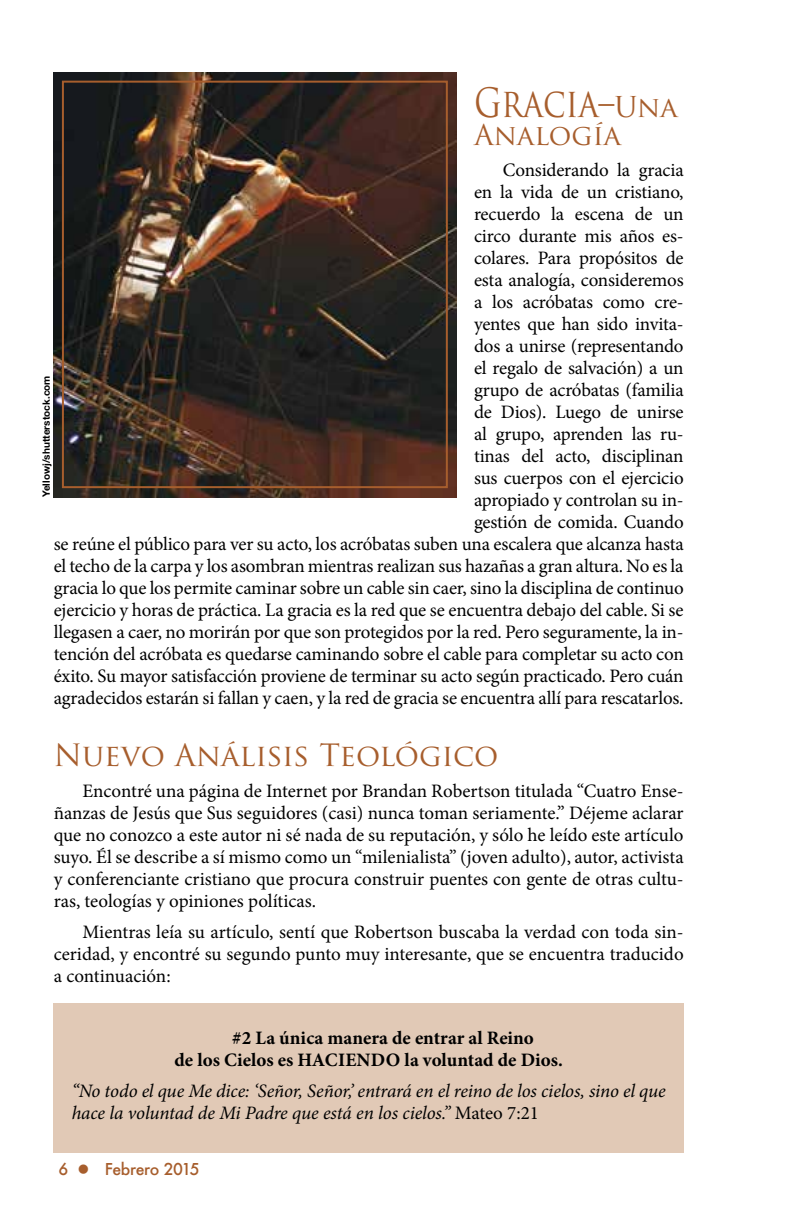
<style>
.page{position:relative;width:792px;height:1224px;background:#fff}
.page>*{position:absolute;margin:0;border:0;box-sizing:border-box;transform-origin:0 0}
.t1{font:39.4px "Trajan Pro";color:#a75e2d;scale:.81 1}
.t2{font:30px "Trajan Pro";color:#a75e2d}
.t3{font:28px "Trajan Pro";color:#a75e2d}
.t4{font:19px/22px "Minion Pro";letter-spacing:-.01em;color:#000;text-align:justify}
.t5{font:italic 19px/22px "Minion Pro";letter-spacing:-.005em;color:#000}
.t6{font:700 19px/22px "Minion Pro";color:#000}
.t7{font:500 16px "Futura";letter-spacing:-.025em;color:#a75e2d}
.t8{font:700 10px "Helvetica Neue LT Std";color:#000}
.s1{font-size:28px}
.s2{font-style:normal}
</style>
<div class="page">
<hr style="left:54px;top:1152px;width:630px;height:1px;background:#a75e2d">
<div style="left:54px;top:1003px;width:630px;height:149px;background:#e1c9b6"></div>
<img style="left:54px;top:72px;width:402px;height:425px">
<div style="left:62px;top:81px;width:386px;height:407px;border:2px solid #a75e2d"></div>
<h1 class="t1" style="left:474px;top:77px;width:253px">Gracia–<span class="s1">Una</span></h1>
<h3 class="t3" style="left:474px;top:117px;width:148px">Analogía</h3>
<p class="t4" style="left:54px;top:159px;width:632px;text-align:right">Considerando la gracia<br>en la vida de un cristiano,<br>recuerdo la escena de un<br>circo durante mis años es-<br>colares. Para propósitos de<br>esta analogía, consideremos<br>a los acróbatas como cre-<br>yentes que han sido invita-<br>dos a unirse (representando<br>el regalo de salvación) a un<br>grupo de acróbatas (familia<br>de Dios). Luego de unirse<br>al grupo, aprenden las ru-<br>tinas del acto, disciplinan<br>sus cuerpos con el ejercicio<br>apropiado y controlan su in-<br>gestión de comida. Cuando<br>se reúne el público para ver su acto, los acróbatas suben una escalera que alcanza hasta el techo de la carpa y los asombran mientras realizan sus hazañas a gran altura. No es la gracia lo que los permite caminar sobre un cable sin caer, sino la disciplina de continuo ejercicio y horas de práctica. La gracia es la red que se encuentra debajo del cable. Si se llegasen a caer, no morirán por que son protegidos por la red. Pero seguramente, la in&shy;tención del acróbata es quedarse caminando sobre el cable para completar su acto con éxito. Su mayor satisfacción proviene de terminar su acto según practicado. Pero cuán agradecidos estarán si fallan y caen, y la red de gracia se encuentra allí para rescatarlos.</p>
<h2 class="t2" style="left:54px;top:736px;width:446px">Nuevo Análisis Teológico</h2>
<p class="t4" style="left:54px;top:780px;width:632px;text-indent:29px">Encontré una página de Internet por Brandan Robertson titulada “Cuatro Ense&shy;ñanzas de Jesús que Sus seguidores (casi) nunca toman seriamente.” Déjeme aclarar que no conozco a este autor ni sé nada de su reputación, y sólo he leído este artículo suyo. Él se describe a sí mismo como un “milenialista” (joven adulto), autor, activista y conferenciante cristiano que procura construir puentes con gente de otras cultu&shy;ras, teologías y opiniones políticas.</p>
<p class="t4" style="left:54px;top:921px;width:632px;text-indent:29px">Mientras leía su artículo, sentí que Robertson buscaba la verdad con toda sin&shy;ceridad, y encontré su segundo punto muy interesante, que se encuentra traducido a continuación:</p>
<p class="t8" style="left:40px;top:497px;width:123px;rotate:-90deg">Yellowj/shutterstock.com</p>
<p class="t6" style="left:174px;top:1027px;width:390px;text-indent:58px">#2 La única manera de entrar al Reino<br>de los Cielos es HACIENDO la voluntad de Dios.</p>
<p class="t5" style="left:72px;top:1080px;width:596px">“No todo el que Me dice: ‘Señor, Señor,’ entrará en el reino de los cielos, sino el que hace la voluntad de Mi Padre que está en los cielos.” <span class="s2">Mateo 7:21</span></p>
<p class="t7" style="left:59px;top:1158px;width:143px">6 ● Febrero 2015</p>
</div>
